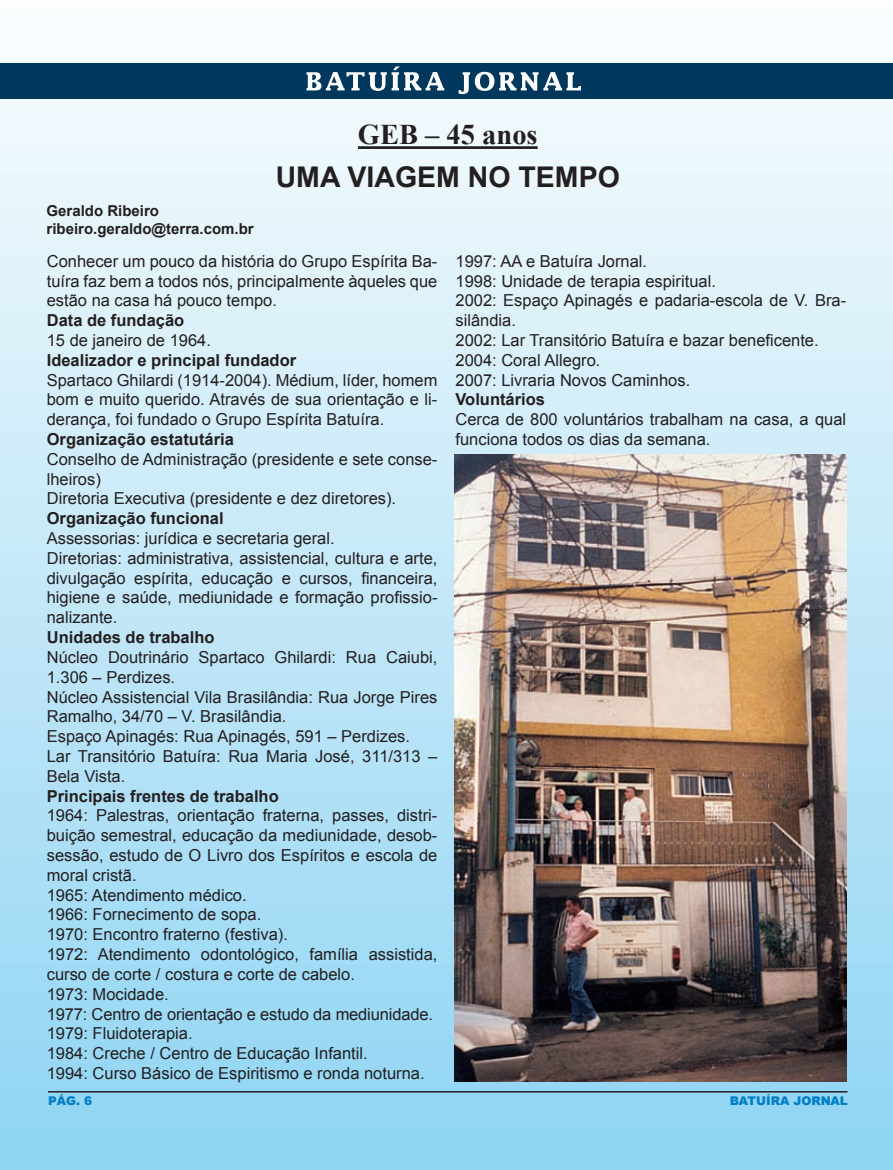
<style>
.page{position:relative;width:893px;height:1170px;background:#fff}
.page>*{position:absolute;margin:0;border:0;box-sizing:border-box;transform-origin:0 0}
.t1{font:700 28.5px "Arial";color:#231f20}
.t2{font:700 28.5px "Times New Roman";color:#231f20}
.t3{font:16.5px/19.8px "Arial";color:#231f20}
.t4{font:700 16.5px "Arial";color:#231f20}
.t5{font:700 15px/18px "Arial";color:#231f20}
.t6{font:900 12px "Arial";color:#007ec5}
</style>
<div class="page">
<div style="left:0;top:0;width:893px;height:1169px;background:linear-gradient(to bottom,#fbfdfe,#8dd3f2)"></div>
<div style="left:0;top:63px;width:893px;height:36px;background:#00385d"></div>
<svg style="left:306px;top:66px;width:138px;height:25px"></svg>
<svg style="left:458px;top:72px;width:123px;height:22px"></svg>
<hr style="left:358px;top:146px;width:180px;height:3px;background:#231f20">
<hr style="left:48px;top:1090px;width:799px;height:2px;background:#231f20">
<img style="left:454px;top:454px;width:392px;height:627px">
<h1 class="t2" style="left:358px;top:115px;width:181px">GEB – 45 anos</h1>
<p class="t5" style="left:46px;top:202px;width:209px">Geraldo Ribeiro ribeiro.geraldo@terra.com.br</p>
<h1 class="t1" style="left:276px;top:158px;width:22px">uma</h1>
<h1 class="t1" style="left:347px;top:158px;width:38px">viagem</h1>
<h1 class="t1" style="left:468px;top:158px;width:72px">no tempo</h1>
<p class="t3" style="left:47px;top:251px;width:392px;text-align:justify">Conhecer um pouco da história do Grupo Espírita Ba&shy;tuíra faz bem a todos nós, principalmente àqueles que estão na casa há pouco tempo.</p>
<p class="t4" style="left:47px;top:309px;width:139px">Data de fundação</p>
<p class="t3" style="left:47px;top:330px;width:166px">15 de janeiro de 1964.</p>
<p class="t4" style="left:47px;top:349px;width:251px">Idealizador e principal fundador</p>
<p class="t3" style="left:47px;top:370px;width:392px;text-align:justify">Spartaco Ghilardi (1914-2004). Médium, líder, homem bom e muito querido. Através de sua orientação e li&shy;derança, foi fundado o Grupo Espírita Batuíra.</p>
<p class="t4" style="left:47px;top:428px;width:189px">Organização estatutária</p>
<p class="t3" style="left:47px;top:449px;width:392px">Conselho de Administração (presidente e sete conse&shy;lheiros)<br>Diretoria Executiva (presidente e dez diretores).</p>
<p class="t4" style="left:47px;top:507px;width:178px">Organização funcional</p>
<p class="t3" style="left:47px;top:528px;width:392px">Assessorias: jurídica e secretaria geral.<br>Diretorias: administrativa, assistencial, cultura e arte, divulgação espírita, educação e cursos, financeira, higiene e saúde, mediunidade e formação profissio&shy;nalizante.</p>
<p class="t4" style="left:47px;top:626px;width:169px">Unidades de trabalho</p>
<p class="t3" style="left:47px;top:647px;width:392px">Núcleo Doutrinário Spartaco Ghilardi: Rua Caiubi, 1.306 – Perdizes.<br>Núcleo Assistencial Vila Brasilândia: Rua Jorge Pires Ramalho, 34/70 – V. Brasilândia.<br>Espaço Apinagés: Rua Apinagés, 591 – Perdizes.<br>Lar Transitório Batuíra: Rua Maria José, 311/313 – Bela Vista.</p>
<p class="t4" style="left:47px;top:784px;width:233px">Principais frentes de trabalho</p>
<p class="t3" style="left:47px;top:805px;width:392px">1964: Palestras, orientação fraterna, passes, distri&shy;buição semestral, educação da mediunidade, desob&shy;sessão, estudo de O Livro dos Espíritos e escola de moral cristã.<br>1965: Atendimento médico.<br>1966: Fornecimento de sopa.<br>1970: Encontro fraterno (festiva).<br>1972: Atendimento odontológico, família assistida, curso de corte / costura e corte de cabelo.<br>1973: Mocidade.<br>1977: Centro de orientação e estudo da mediunidade.<br>1979: Fluidoterapia.<br>1984: Creche / Centro de Educação Infantil.<br>1994: Curso Básico de Espiritismo e ronda noturna.</p>
<p class="t3" style="left:455px;top:251px;width:392px">1997: AA e Batuíra Jornal.<br>1998: Unidade de terapia espiritual.<br>2002: Espaço Apinagés e padaria-escola de V. Bra&shy;silândia.<br>2002: Lar Transitório Batuíra e bazar beneficente.<br>2004: Coral Allegro.<br>2007: Livraria Novos Caminhos.</p>
<p class="t4" style="left:455px;top:388px;width:91px">Voluntários</p>
<p class="t3" style="left:455px;top:409px;width:392px">Cerca de 800 voluntários trabalham na casa, a qual funciona todos os dias da semana.</p>
<p class="t6" style="left:48px;top:1091px;width:46px">PÁG. 6</p>
<p class="t6" style="left:730px;top:1091px;width:120px">BATUÍRA JORNAL</p>
</div>
